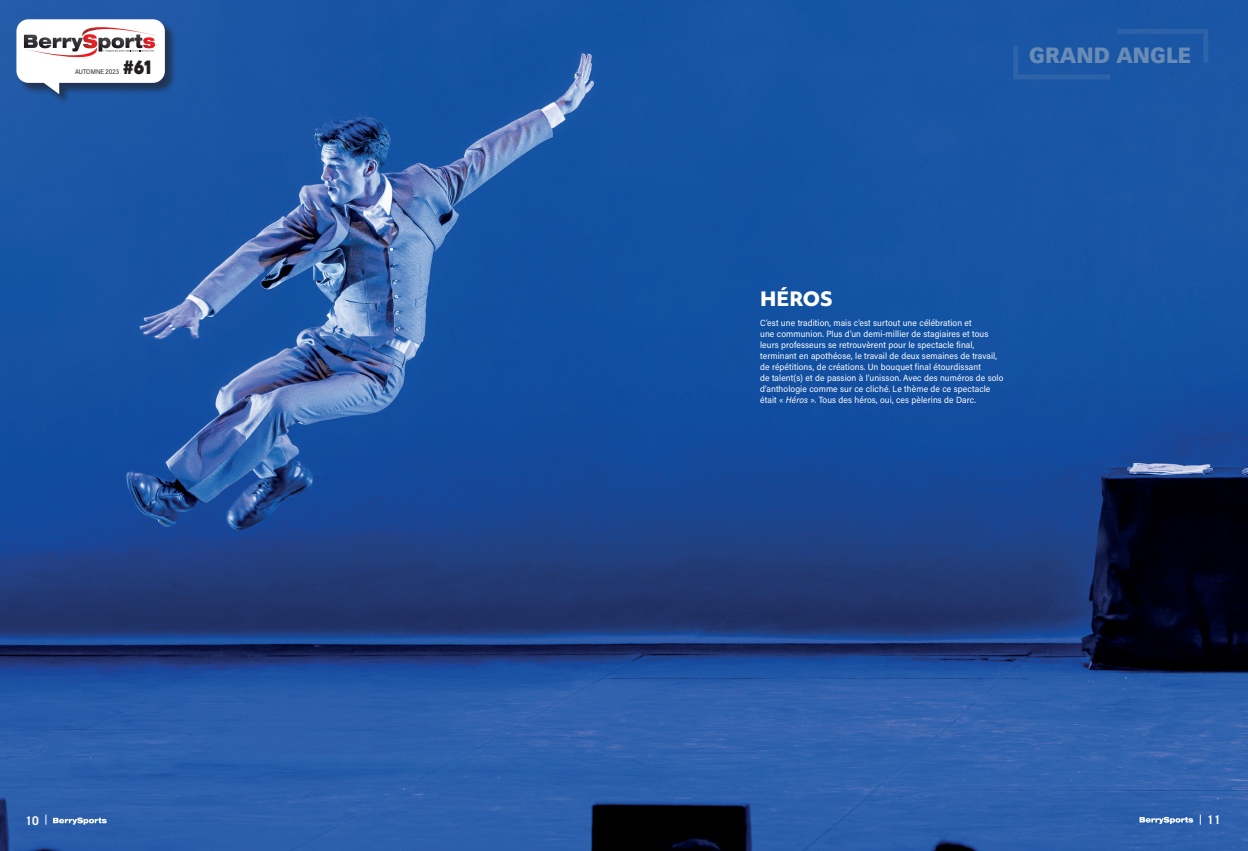
<style>
.page{position:relative;width:1248px;height:851px;background:#fff}
.page>*{position:absolute;margin:0;border:0;box-sizing:border-box;transform-origin:0 0}
.t1{font:900 21.7px "Vectora LT Std";color:#688cb6}
.t2{font:900 19.7px "Kabel LT Std";color:#231f20}
.t3{font:800 19px "Objektiv Mk 3";color:#fff}
.t4{font:700 12px "Trade Gothic LT Std";color:#fff}
.t5{font:9px/11px "Acumin Pro Semi Cond";letter-spacing:.01em;color:#fff}
.t6{font:6.8px "Acumin Pro Semi Cond";letter-spacing:.005em;color:#231f20;scale:.95 1}
.s1{font-style:italic}
</style>
<div class="page">
<img style="left:0;top:0;width:1247px;height:850px">
<svg style="left:1117px;top:29px;width:91px;height:34px;background:#1d57a5"></svg>
<svg style="left:1013px;top:46px;width:96px;height:33px;background:#1e58a6"></svg>
<svg style="left:53px;top:817px;width:54px;height:7px"></svg>
<svg style="left:1139px;top:816px;width:54px;height:7px"></svg>
<div style="left:17px;top:20px;width:159px;height:85px;background:#231f20;opacity:.6"></div>
<svg style="left:16px;top:19px;width:149px;height:75px"></svg>
<p class="t6" style="left:75px;top:67px;width:48px">AUTOMNE 2023</p>
<p class="t2" style="left:123px;top:55px;width:30px">#61</p>
<p class="t1" style="left:1028px;top:41px;width:164px">GRAND ANGLE</p>
<p class="t3" style="left:760px;top:285px;width:74px">HÉROS</p>
<p class="t5" style="left:760px;top:316px;width:245px">C’est une tradition, mais c’est surtout une célébration et<br>une communion. Plus d’un demi-millier de stagiaires et tous leurs professeurs se retrouvèrent pour le spectacle final, terminant en apothéose, le travail de deux semaines de travail, de répétitions, de créations. Un bouquet final étourdissant<br>de talent(s) et de passion à l’unisson. Avec des numéros de solo d’anthologie comme sur ce cliché. Le thème de ce spectacle était « <span class="s1">Héros</span> ». Tous des héros, oui, ces pèlerins de Darc.</p>
<p class="t4" style="left:26px;top:812px;width:15px">10</p>
<p class="t4" style="left:1207px;top:812px;width:15px">11</p>
</div>
